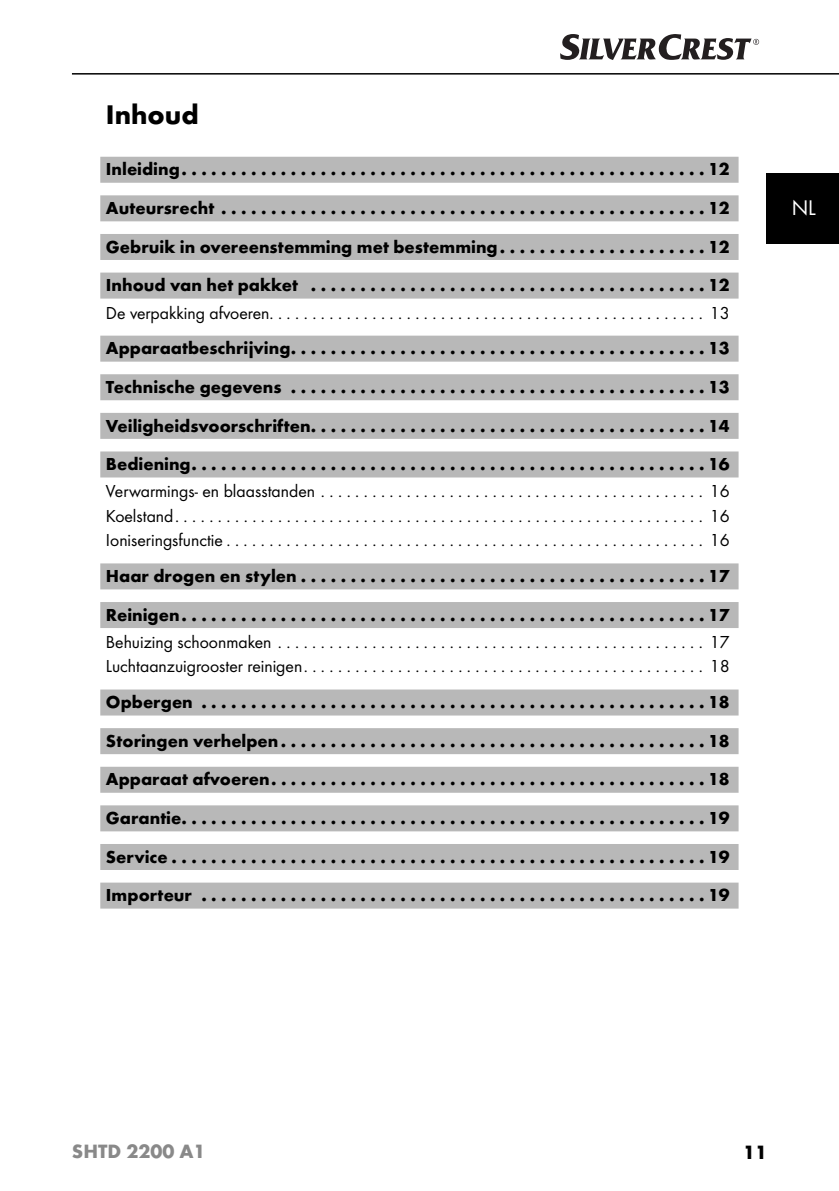
<style>
.page{position:relative;width:839px;height:1191px;background:#fff}
.page>*{position:absolute;margin:0;border:0;box-sizing:border-box;transform-origin:0 0}
.t1{font:700 28px "Futura";color:#000}
.t2{font:22px "Futura Boo";color:#fff}
.t3{font:700 20px "Futura";color:#898989}
.t4{font:700 20px "Futura";color:#000}
.t5{font:700 18px/38.6px "Futura";color:#000;text-align:justify}
.t6{font:18px/24.4px "Futura Boo";color:#000;text-align:justify}
</style>
<div class="page">
<hr style="left:72px;top:73px;width:767px;height:2px;background:#000">
<svg style="left:560px;top:34px;width:199px;height:26px"></svg>
<div style="left:767px;top:173px;width:72px;height:71px;background:#000"></div>
<div style="left:100px;top:157px;width:639px;height:26px;background:#b8b8b8"></div>
<div style="left:100px;top:195px;width:639px;height:26px;background:#b8b8b8"></div>
<div style="left:100px;top:234px;width:639px;height:26px;background:#b8b8b8"></div>
<div style="left:100px;top:273px;width:639px;height:26px;background:#b8b8b8"></div>
<div style="left:100px;top:336px;width:639px;height:26px;background:#b8b8b8"></div>
<div style="left:100px;top:374px;width:639px;height:26px;background:#b8b8b8"></div>
<div style="left:100px;top:413px;width:639px;height:26px;background:#b8b8b8"></div>
<div style="left:100px;top:451px;width:639px;height:26px;background:#b8b8b8"></div>
<div style="left:100px;top:563px;width:639px;height:26px;background:#b8b8b8"></div>
<div style="left:100px;top:602px;width:639px;height:26px;background:#b8b8b8"></div>
<div style="left:100px;top:689px;width:639px;height:26px;background:#b8b8b8"></div>
<div style="left:100px;top:728px;width:639px;height:26px;background:#b8b8b8"></div>
<div style="left:100px;top:767px;width:639px;height:26px;background:#b8b8b8"></div>
<div style="left:100px;top:805px;width:639px;height:26px;background:#b8b8b8"></div>
<div style="left:100px;top:844px;width:639px;height:26px;background:#b8b8b8"></div>
<div style="left:100px;top:882px;width:639px;height:26px;background:#b8b8b8"></div>
<h1 class="t1" style="left:106px;top:104px;width:94px">Inhoud</h1>
<p class="t5" style="left:106px;top:152px;width:625px">Inleiding . . . . . . . . . . . . . . . . . . . . . . . . . . . . . . . . . . . . . . . . . . . . . . . . . . . . . 12<br>Auteursrecht . . . . . . . . . . . . . . . . . . . . . . . . . . . . . . . . . . . . . . . . . . . . . . . . . 12<br>Gebruik in overeenstemming met bestemming . . . . . . . . . . . . . . . . . . . . . 12<br>Inhoud van het pakket . . . . . . . . . . . . . . . . . . . . . . . . . . . . . . . . . . . . . . . . 12</p>
<p class="t6" style="left:106px;top:301px;width:625px">De verpakking afvoeren. . . . . . . . . . . . . . . . . . . . . . . . . . . . . . . . . . . . . . . . . . . . . . . . . . . 13</p>
<p class="t5" style="left:106px;top:330px;width:625px">Apparaatbeschrijving . . . . . . . . . . . . . . . . . . . . . . . . . . . . . . . . . . . . . . . . . . 13<br>Technische gegevens . . . . . . . . . . . . . . . . . . . . . . . . . . . . . . . . . . . . . . . . . . 13<br>Veiligheidsvoorschriften . . . . . . . . . . . . . . . . . . . . . . . . . . . . . . . . . . . . . . . . 14<br>Bediening . . . . . . . . . . . . . . . . . . . . . . . . . . . . . . . . . . . . . . . . . . . . . . . . . . . . 16</p>
<p class="t6" style="left:106px;top:480px;width:625px">Verwarmings- en blaasstanden . . . . . . . . . . . . . . . . . . . . . . . . . . . . . . . . . . . . . . . . . . . . . 16<br>Koelstand . . . . . . . . . . . . . . . . . . . . . . . . . . . . . . . . . . . . . . . . . . . . . . . . . . . . . . . . . . . . . . 16<br>Ioniseringsfunctie . . . . . . . . . . . . . . . . . . . . . . . . . . . . . . . . . . . . . . . . . . . . . . . . . . . . . . . . 16</p>
<p class="t5" style="left:106px;top:558px;width:625px">Haar drogen en stylen . . . . . . . . . . . . . . . . . . . . . . . . . . . . . . . . . . . . . . . . . 17<br>Reinigen . . . . . . . . . . . . . . . . . . . . . . . . . . . . . . . . . . . . . . . . . . . . . . . . . . . . . 17</p>
<p class="t6" style="left:106px;top:631px;width:625px">Behuizing schoonmaken . . . . . . . . . . . . . . . . . . . . . . . . . . . . . . . . . . . . . . . . . . . . . . . . . . 17<br>Luchtaanzuigrooster reinigen . . . . . . . . . . . . . . . . . . . . . . . . . . . . . . . . . . . . . . . . . . . . . . . 18</p>
<p class="t5" style="left:106px;top:684px;width:625px">Opbergen . . . . . . . . . . . . . . . . . . . . . . . . . . . . . . . . . . . . . . . . . . . . . . . . . . . 18<br>Storingen verhelpen . . . . . . . . . . . . . . . . . . . . . . . . . . . . . . . . . . . . . . . . . . . 18<br>Apparaat afvoeren . . . . . . . . . . . . . . . . . . . . . . . . . . . . . . . . . . . . . . . . . . . . 18<br>Garantie. . . . . . . . . . . . . . . . . . . . . . . . . . . . . . . . . . . . . . . . . . . . . . . . . . . . . 19<br>Service . . . . . . . . . . . . . . . . . . . . . . . . . . . . . . . . . . . . . . . . . . . . . . . . . . . . . . 19<br>Importeur . . . . . . . . . . . . . . . . . . . . . . . . . . . . . . . . . . . . . . . . . . . . . . . . . . . 19</p>
<p class="t2" style="left:792px;top:198px;width:26px">NL</p>
<p class="t3" style="left:72px;top:1143px;width:135px">SHTD 2200 A1</p>
<p class="t4" style="left:743px;top:1144px;width:25px">11</p>
</div>
